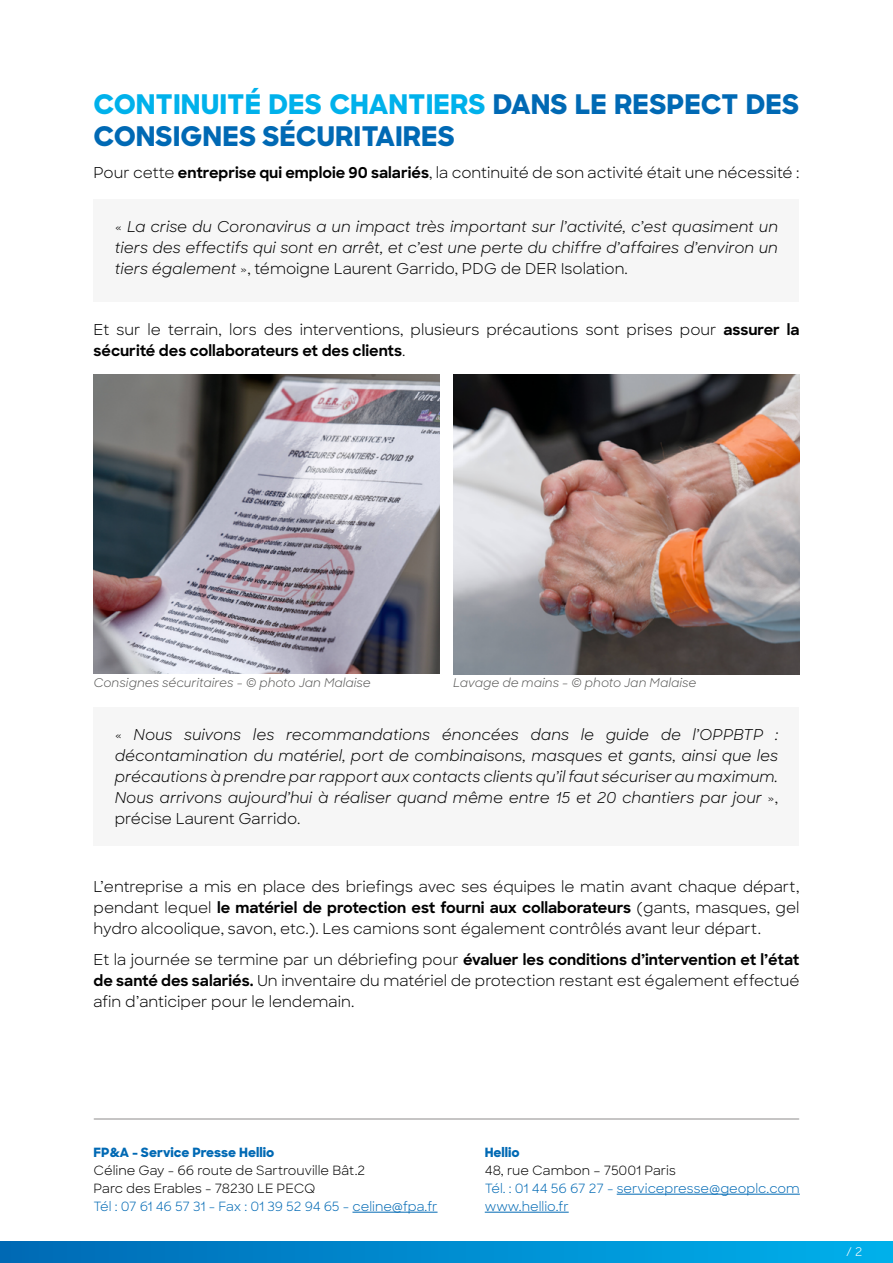
<style>
.page{position:relative;width:893px;height:1263px;background:#fff}
.page>*{position:absolute;margin:0;border:0;box-sizing:border-box;transform-origin:0 0}
.t1{font:800 27px/32.4px "Sharp Sans";color:#0069b4}
.t2{font:15px/21px "Sharp Sans";color:#000;text-align:justify}
.t3{font:italic 15px/21px "Sharp Sans";color:#000;text-align:justify}
.t4{font:12.75px/18px "Sharp Sans";color:#0069b4}
.t5{font:12.75px/18px "Sharp Sans";color:#000}
.t6{font:800 12.75px "Sharp Sans";color:#0069b4}
.t7{font:italic 12px "Sharp Sans";color:#575756}
.t8{font:12px "Sharp Sans";color:#fff}
.s1{color:#00b1eb}
.s2{font-weight:700}
.s3{font-style:normal}
</style>
<div class="page">
<div style="left:0;top:1242px;width:893px;height:21px;background:linear-gradient(to right,#0069b5,#00b0ec)"></div>
<hr style="left:352px;top:1212px;width:86px;height:1px;background:#0069b4">
<hr style="left:617px;top:1194px;width:183px;height:1px;background:#0069b4">
<hr style="left:485px;top:1212px;width:84px;height:1px;background:#0069b4">
<hr style="left:94px;top:1118px;width:705px;height:2px;background:#b3b2b2">
<div style="left:94px;top:200px;width:705px;height:102px;background:#f6f6f6"></div>
<div style="left:94px;top:707px;width:705px;height:139px;background:#f6f6f6"></div>
<img style="left:94px;top:374px;width:346px;height:300px">
<img style="left:453px;top:374px;width:346px;height:300px">
<h1 class="t1" style="left:94px;top:87px;width:707px"><span class="s1">CONTINUITÉ DES CHANTIERS</span> DANS LE RESPECT DES<br>CONSIGNES SÉCURITAIRES</h1>
<p class="t2" style="left:94px;top:161px;width:707px">Pour cette <span class="s2">entreprise qui emploie 90 salariés</span>, la continuité de son activité était une nécessité :</p>
<p class="t3" style="left:115px;top:216px;width:665px"><span class="s3">«</span> La crise du Coronavirus a un impact très important sur l’activité, c’est quasiment un tiers des effectifs qui sont en arrêt, et c’est une perte du chiffre d’affaires d’environ un tiers également <span class="s3">», témoigne Laurent Garrido, PDG de DER Isolation.</span></p>
<p class="t2" style="left:94px;top:319px;width:707px">Et sur le terrain, lors des interventions, plusieurs précautions sont prises pour <span class="s2">assurer la sécurité des collaborateurs et des clients</span>.</p>
<p class="t7" style="left:94px;top:674px;width:279px">Consignes sécuritaires - © photo Jan Malaise</p>
<p class="t7" style="left:453px;top:674px;width:244px">Lavage de mains - © photo Jan Malaise</p>
<p class="t3" style="left:115px;top:723px;width:665px"><span class="s3">«</span> Nous suivons les recommandations énoncées dans le guide de l’OPPBTP : décontamination du matériel, port de combinaisons, masques et gants, ainsi que les précautions à prendre par rapport aux contacts clients qu’il faut sécuriser au maximum.<br>Nous arrivons aujourd’hui à réaliser quand même entre 15 et 20 chantiers par jour <span class="s3">», précise Laurent Garrido.</span></p>
<p class="t2" style="left:94px;top:875px;width:707px">L’entreprise a mis en place des briefings avec ses équipes le matin avant chaque départ, pendant lequel <span class="s2">le matériel de protection est fourni aux collaborateurs</span> (gants, masques, gel hydro alcoolique, savon, etc.). Les camions sont également contrôlés avant leur départ.</p>
<p class="t2" style="left:94px;top:949px;width:707px">Et la journée se termine par un débriefing pour <span class="s2">évaluer les conditions d’intervention et l’état de santé des salariés.</span> Un inventaire du matériel de protection restant est également effectué afin d’anticiper pour le lendemain.</p>
<p class="t6" style="left:94px;top:1143px;width:182px">FP&amp;A - Service Presse Hellio</p>
<p class="t5" style="left:94px;top:1161px;width:273px">Céline Gay - 66 route de Sartrouville Bât.2<br>Parc des Erables - 78230 LE PECQ</p>
<p class="t4" style="left:94px;top:1197px;width:345px">Tél : 07 61 46 57 31 - Fax : 01 39 52 94 65 - celine@fpa.fr</p>
<p class="t6" style="left:485px;top:1143px;width:37px">Hellio</p>
<p class="t5" style="left:485px;top:1161px;width:193px">48, rue Cambon – 75001 Paris</p>
<p class="t4" style="left:485px;top:1179px;width:317px">Tél. : 01 44 56 67 27 - servicepresse@geoplc.com www.hellio.fr</p>
<p class="t8" style="left:846px;top:1243px;width:18px">/ 2</p>
</div>
